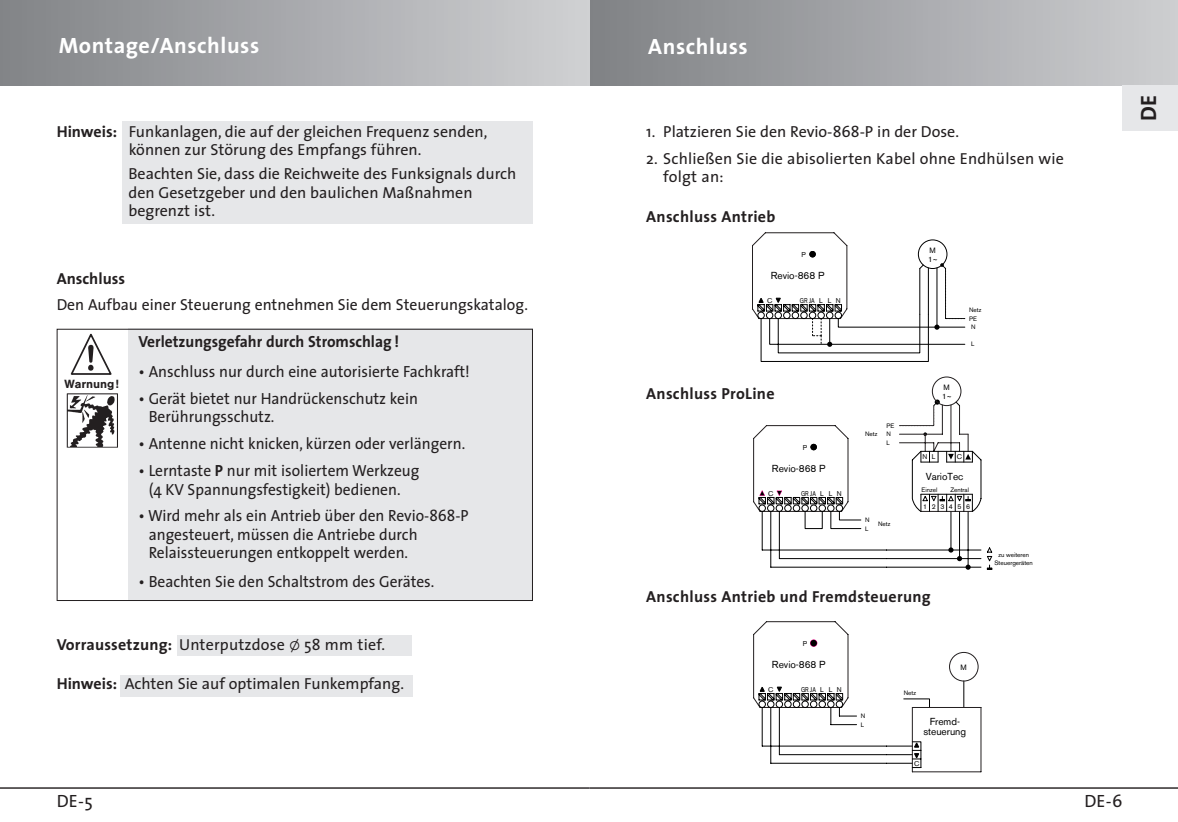
<style>
.page{position:relative;width:1178px;height:822px;background:#fff}
.page>*{position:absolute;margin:0;border:0;box-sizing:border-box;transform-origin:0 0}
.t1{font:700 22.2px "The Sans";letter-spacing:.025em;color:#fff}
.t2{font:700 22.2px "The Sans";color:#231f20}
.t3{font:17.8px "The Sans";color:#231f20}
.t4{font:16.2px/18.4px "The Sans";color:#231f20;scale:.96 1}
.t5{font:700 16.2px "The Sans";color:#231f20;scale:.96 1}
.t6{font:16px/18.4px "The Sans";color:#231f20}
.t7{font:700 16px "The Sans";letter-spacing:.02em;color:#231f20}
.t8{font:700 16px "The Sans";color:#231f20}
.t9{font:11.6px "Hel Med";letter-spacing:.03em;color:#231f20}
.t10{font:10px "Akzidenz Grotesk BQ";color:#000}
.t11{font:7.6px/9.2px "Akzidenz Grotesk BQ";color:#000}
.t12{font:7px "Akzidenz Grotesk BQ";letter-spacing:.305em;color:#000;scale:.75 1}
.t13{font:7px "Akzidenz Grotesk BQ";letter-spacing:.305em;color:#000}
.t14{font:6.4px/8.6px "Akzidenz Grotesk BQ";color:#000}
.s1{font-weight:700}
.s2{font-family:"Spe Num Mat"}
</style>
<div class="page">
<div style="left:177px;top:636px;width:234px;height:20px;background:#e6e7e9"></div>
<div style="left:122px;top:122px;width:411px;height:102px;background:#e6e7e9"></div>
<hr style="left:590px;top:787px;width:588px;height:2px;background:#231f20">
<div style="left:590px;top:0;width:588px;height:85px;background:linear-gradient(to right,#7f8185,#cdced1)"></div>
<div style="left:1123px;top:85px;width:55px;height:45px;background:#e6e7e9"></div>
<hr style="left:0;top:787px;width:590px;height:2px;background:#231f20">
<div style="left:0;top:0;width:590px;height:85px;background:linear-gradient(to right,#818387,#d0d1d3)"></div>
<div style="left:129px;top:329px;width:404px;height:272px;background:#e6e7e9"></div>
<div style="left:120px;top:675px;width:292px;height:21px;background:#e6e7e9"></div>
<div style="left:57px;top:329px;width:476px;height:272px;border:1px solid #231f20"></div>
<svg style="left:70px;top:333px;width:42px;height:42px"></svg>
<img style="left:66px;top:393px;width:52px;height:55px">
<svg style="left:752px;top:232px;width:213px;height:130px"></svg>
<div style="left:809px;top:251px;width:7px;height:6px;background:#000;border-radius:50%"></div>
<div style="left:932px;top:377px;width:29px;height:29px;border:1px solid #231f20;border-radius:50%"></div>
<svg style="left:753px;top:400px;width:239px;height:170px"></svg>
<div style="left:810px;top:444px;width:7px;height:6px;background:#000;border-radius:50%"></div>
<svg style="left:753px;top:621px;width:229px;height:151px"></svg>
<div style="left:810px;top:640px;width:7px;height:6px;background:#000;border-radius:50%"></div>
<h1 class="t1" style="left:59px;top:36px;width:202px">Montage/Anschluss</h1>
<p class="t6" style="left:57px;top:123px;width:432px;text-align:center"><span class="s1">Hinweis:</span> Funkanlagen, die auf der gleichen Frequenz senden, können zur Störung des Empfangs führen.</p>
<p class="t6" style="left:128px;top:166px;width:389px">Beachten Sie, dass die Reichweite des Funksignals durch den Gesetzgeber und den baulichen Maßnahmen begrenzt ist.</p>
<p class="t8" style="left:57px;top:272px;width:70px">Anschluss</p>
<p class="t6" style="left:57px;top:297px;width:473px">Den Aufbau einer Steuerung entnehmen Sie dem Steuerungskatalog.</p>
<p class="t9" style="left:65px;top:380px;width:55px">Warnung!</p>
<p class="t5" style="left:138px;top:335px;width:273px">Verletzungsgefahr durch Stromschlag !</p>
<p class="t4" style="left:138px;top:364px;width:347px">• Anschluss nur durch eine autorisierte Fachkraft!</p>
<p class="t4" style="left:149px;top:390px;width:282px;text-indent:-10px">• Gerät bietet nur Handrückenschutz kein<br>Berührungsschutz.</p>
<p class="t4" style="left:138px;top:436px;width:342px">• Antenne nicht knicken, kürzen oder verlängern.</p>
<p class="t4" style="left:138px;top:463px;width:294px;text-align:center">• Lerntaste <span class="s1">P</span> nur mit isoliertem Werkzeug (4 KV Spannungsfestigkeit) bedienen.</p>
<p class="t4" style="left:149px;top:508px;width:335px;text-indent:-10px">• Wird mehr als ein Antrieb über den Revio-868-P angesteuert, müssen die Antriebe durch<br>Relaissteuerungen entkoppelt werden.</p>
<p class="t4" style="left:138px;top:573px;width:310px">• Beachten Sie den Schaltstrom des Gerätes.</p>
<p class="t6" style="left:57px;top:637px;width:330px"><span class="s1">Vorraussetzung:</span> Unterputzdose <span class="s2">l</span> 58 mm tief.</p>
<p class="t6" style="left:57px;top:675px;width:349px"><span class="s1">Hinweis:</span> Achten Sie auf optimalen Funkempfang.</p>
<p class="t3" style="left:57px;top:794px;width:37px">DE-5</p>
<h1 class="t1" style="left:648px;top:37px;width:101px">Anschluss</h1>
<p class="t6" style="left:646px;top:123px;width:314px">1. Platzieren Sie den Revio-868-P in der Dose.</p>
<p class="t6" style="left:663px;top:150px;width:402px;text-indent:-17px">2. Schließen Sie die abisolierten Kabel ohne Endhülsen wie folgt an:</p>
<p class="t7" style="left:646px;top:210px;width:131px">Anschluss Antrieb</p>
<p class="t13" style="left:802px;top:252px;width:6px">P</p>
<p class="t10" style="left:771px;top:272px;width:55px">Revio-868 P</p>
<p class="t13" style="left:767px;top:298px;width:7px">C</p>
<p class="t12" style="left:800px;top:298px;width:56px">GRJA L L N</p>
<p class="t11" style="left:929px;top:247px;width:8px">M</p>
<p class="t11" style="left:928px;top:256px;width:12px">1~</p>
<p class="t14" style="left:969px;top:307px;width:14px">Netz</p>
<p class="t14" style="left:971px;top:324px;width:6px">N</p>
<p class="t14" style="left:971px;top:341px;width:5px">L</p>
<p class="t14" style="left:969px;top:315px;width:9px">PE</p>
<p class="t7" style="left:646px;top:387px;width:130px">Anschluss ProLine</p>
<p class="t13" style="left:803px;top:445px;width:6px">P</p>
<p class="t10" style="left:772px;top:465px;width:55px">Revio-868 P</p>
<p class="t13" style="left:768px;top:491px;width:7px">C</p>
<p class="t12" style="left:801px;top:491px;width:56px">GRJA L L N</p>
<p class="t14" style="left:887px;top:422px;width:9px">PE</p>
<p class="t14" style="left:865px;top:431px;width:14px">Netz</p>
<p class="t14" style="left:887px;top:431px;width:6px">N<br>L</p>
<p class="t14" style="left:865px;top:517px;width:6px">N</p>
<p class="t14" style="left:865px;top:525px;width:5px">L</p>
<p class="t14" style="left:878px;top:521px;width:14px">Netz</p>
<p class="t11" style="left:942px;top:384px;width:12px">M<br>1~</p>
<p class="t13" style="left:923px;top:455px;width:14px">N L</p>
<p class="t13" style="left:957px;top:455px;width:7px">C</p>
<p class="t14" style="left:922px;top:487px;width:17px">Einzel</p>
<p class="t13" style="left:923px;top:504px;width:40px">12345</p>
<p class="t10" style="left:926px;top:474px;width:39px">VarioTec</p>
<p class="t14" style="left:950px;top:487px;width:20px">Zentral</p>
<p class="t13" style="left:966px;top:504px;width:6px">6</p>
<p class="t7" style="left:646px;top:590px;width:286px">Anschluss Antrieb und Fremdsteuerung</p>
<p class="t13" style="left:803px;top:641px;width:6px">P</p>
<p class="t10" style="left:772px;top:661px;width:55px">Revio-868 P</p>
<p class="t11" style="left:961px;top:663px;width:8px">M</p>
<p class="t13" style="left:768px;top:687px;width:7px">C</p>
<p class="t12" style="left:801px;top:687px;width:56px">GRJA L L N</p>
<p class="t14" style="left:861px;top:713px;width:6px">N<br>L</p>
<p class="t14" style="left:904px;top:689px;width:14px">Netz</p>
<p class="t10" style="left:930px;top:719px;width:32px">Fremd-</p>
<p class="t10" style="left:923px;top:728px;width:44px">steuerung</p>
<p class="t13" style="left:914px;top:761px;width:7px">C</p>
<p class="t14" style="left:998px;top:551px;width:32px">zu weiteren</p>
<p class="t14" style="left:994px;top:559px;width:40px">Steuergeräten</p>
<h1 class="t2" style="left:1140px;top:121px;width:28px;rotate:-90deg">DE</h1>
<p class="t3" style="left:1084px;top:794px;width:40px">DE-6</p>
</div>
